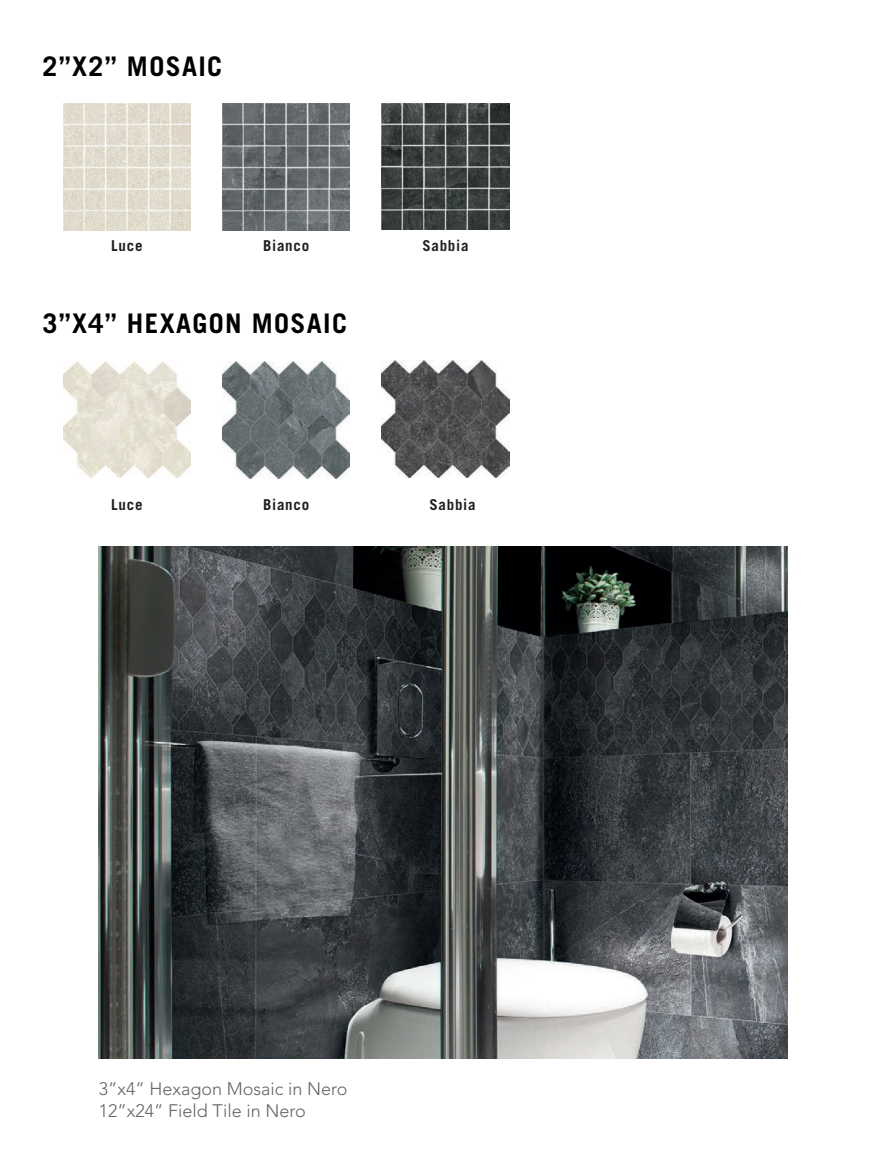
<style>
.page{position:relative;width:891px;height:1161px;background:#fff}
.page>*{position:absolute;margin:0;border:0;box-sizing:border-box;transform-origin:0 0}
.t1{font:700 27px "Trade Gothic LT Std";letter-spacing:.05em;color:#000}
.t2{font:300 18px "Avenir";color:#636366}
.t3{font:700 15px "Trade Gothic LT Std";letter-spacing:.05em;color:#231f20}
</style>
<div class="page">
<img style="left:99px;top:547px;width:689px;height:512px">
<img style="left:222px;top:104px;width:128px;height:126px">
<img style="left:382px;top:104px;width:127px;height:126px">
<img style="left:63px;top:104px;width:128px;height:126px">
<img style="left:222px;top:361px;width:128px;height:117px">
<img style="left:382px;top:361px;width:127px;height:117px">
<img style="left:63px;top:361px;width:128px;height:117px">
<p class="t1" style="left:42px;top:50px;width:181px">2”X2” MOSAIC</p>
<p class="t3" style="left:111px;top:237px;width:33px">Luce</p>
<p class="t3" style="left:263px;top:237px;width:48px">Bianco</p>
<p class="t3" style="left:422px;top:237px;width:48px">Sabbia</p>
<p class="t1" style="left:42px;top:307px;width:306px">3”X4” HEXAGON MOSAIC</p>
<p class="t3" style="left:111px;top:496px;width:33px">Luce</p>
<p class="t3" style="left:263px;top:496px;width:48px">Bianco</p>
<p class="t3" style="left:429px;top:496px;width:48px">Sabbia</p>
<p class="t2" style="left:99px;top:1078px;width:250px">3”x4” Hexagon Mosaic in Nero</p>
<p class="t2" style="left:99px;top:1100px;width:209px">12”x24” Field Tile in Nero</p>
</div>
